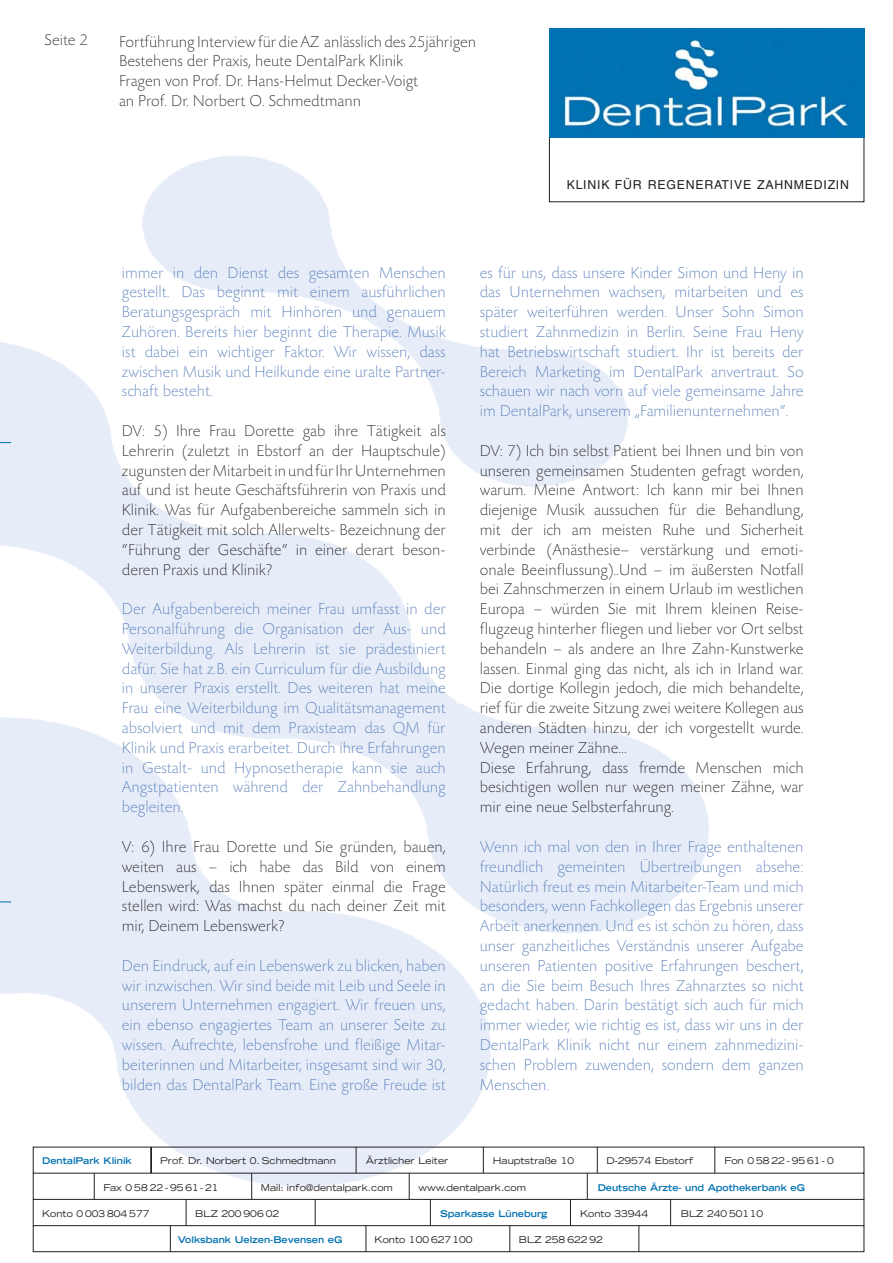
<style>
.page{position:relative;width:893px;height:1263px;background:#fff}
.page>*{position:absolute;margin:0;border:0;box-sizing:border-box;transform-origin:0 0}
.Antwort{font:300 expanded 16.5px/19.8px "Today SB";color:#3c68ae;text-align:justify}
.Text{font:300 expanded 16.5px/19.8px "Today SB";color:#000;text-align:justify}
.t1{font:12.3px "Helvetica";letter-spacing:.06em;color:#231f20}
.t2{font:expanded 9.3px "Trade Gothic LH";color:#231f20}
.t3{font:700 expanded 9.3px "Trade Gothic LH";color:#0071b1}
</style>
<div class="page">
<img style="left:0;top:137px;width:775px;height:1103px">
<svg style="left:33px;top:1147px;width:831px;height:105px"></svg>
<svg style="left:151px;top:1147px;width:1px;height:26px"></svg>
<svg style="left:251px;top:1173px;width:1px;height:26px"></svg>
<svg style="left:356px;top:1147px;width:1px;height:26px"></svg>
<svg style="left:94px;top:1173px;width:1px;height:26px"></svg>
<svg style="left:409px;top:1173px;width:1px;height:26px"></svg>
<svg style="left:430px;top:1199px;width:1px;height:26px"></svg>
<svg style="left:315px;top:1199px;width:1px;height:26px"></svg>
<svg style="left:366px;top:1225px;width:1px;height:27px"></svg>
<svg style="left:587px;top:1173px;width:1px;height:26px"></svg>
<svg style="left:483px;top:1147px;width:1px;height:26px"></svg>
<svg style="left:597px;top:1147px;width:1px;height:26px"></svg>
<svg style="left:715px;top:1147px;width:1px;height:26px"></svg>
<svg style="left:570px;top:1199px;width:1px;height:26px"></svg>
<svg style="left:670px;top:1199px;width:1px;height:26px"></svg>
<svg style="left:639px;top:1225px;width:1px;height:27px"></svg>
<svg style="left:510px;top:1225px;width:1px;height:27px"></svg>
<svg style="left:186px;top:1199px;width:1px;height:26px"></svg>
<svg style="left:170px;top:1225px;width:1px;height:27px"></svg>
<div style="left:567px;top:180px;width:285px;height:17px;background:#fff"></div>
<img style="left:549px;top:28px;width:315px;height:110px">
<p class="Text" style="left:45px;top:31px;width:45px">Seite 2</p>
<p class="Text" style="left:119px;top:32px;width:359px">Fortführung Interview für die AZ anlässlich des 25jährigen<br>Bestehens der Praxis, heute DentalPark Klinik</p>
<p class="Text" style="left:119px;top:72px;width:301px">Fragen von Prof. Dr. Hans-Helmut Decker-Voigt</p>
<p class="Text" style="left:119px;top:92px;width:243px">an Prof. Dr. Norbert O. Schmedtmann</p>
<p class="t1" style="left:567px;top:178px;width:284px">KLINIK FÜR REGENERATIVE ZAHNMEDIZIN</p>
<p class="Antwort" style="left:122px;top:263px;width:325px">immer in den Dienst des gesamten Menschen gestellt. Das beginnt mit einem ausführlichen Beratungsgespräch mit Hinhören und genauem Zuhören. Bereits hier beginnt die Therapie. Musik ist dabei ein wichtiger Faktor. Wir wissen, dass zwischen Musik und Heilkunde eine uralte Partner&shy;schaft besteht.</p>
<p class="Text" style="left:122px;top:422px;width:325px">DV: 5) Ihre Frau Dorette gab ihre Tätigkeit als Lehrerin (zuletzt in Ebstorf an der Hauptschule) zugunsten der Mitarbeit in und für Ihr Unternehmen auf und ist heute Geschäftsführerin von Praxis und Klinik. Was für Aufgabenbereiche sammeln sich in der Tätigkeit mit solch Allerwelts- Bezeichnung der “Führung der Geschäfte“ in einer derart beson&shy;deren Praxis und Klinik?</p>
<p class="Antwort" style="left:122px;top:600px;width:325px">Der Aufgabenbereich meiner Frau umfasst in der Personalführung die Organisation der Aus- und Weiterbildung. Als Lehrerin ist sie prädestiniert dafür. Sie hat z.B. ein Curriculum für die Ausbildung in unserer Praxis erstellt. Des weiteren hat meine Frau eine Weiterbildung im Qualitätsmanagement absolviert und mit dem Praxisteam das QM für Klinik und Praxis erarbeitet. Durch ihre Erfahrungen in Gestalt- und Hypnosetherapie kann sie auch Angstpatienten während der Zahnbehandlung begleiten.</p>
<p class="Text" style="left:122px;top:837px;width:325px">V: 6) Ihre Frau Dorette und Sie gründen, bauen, weiten aus – ich habe das Bild von einem Lebenswerk, das Ihnen später einmal die Frage stellen wird: Was machst du nach deiner Zeit mit mir, Deinem Lebenswerk?</p>
<p class="Antwort" style="left:122px;top:956px;width:325px">Den Eindruck, auf ein Lebenswerk zu blicken, haben wir inzwischen. Wir sind beide mit Leib und Seele in unserem Unternehmen engagiert. Wir freuen uns, ein ebenso engagiertes Team an unserer Seite zu wissen. Aufrechte, lebensfrohe und fleißige Mitar&shy;beiterinnen und Mitarbeiter, insgesamt sind wir 30, bilden das DentalPark Team. Eine große Freude ist</p>
<p class="Antwort" style="left:480px;top:263px;width:325px">es für uns, dass unsere Kinder Simon und Heny in das Unternehmen wachsen, mitarbeiten und es später weiterführen werden. Unser Sohn Simon studiert Zahnmedizin in Berlin. Seine Frau Heny hat Betriebswirtschaft studiert. Ihr ist bereits der Bereich Marketing im DentalPark anvertraut. So schauen wir nach vorn auf viele gemeinsame Jahre im DentalPark, unserem „Familienunternehmen“.</p>
<p class="Text" style="left:480px;top:441px;width:325px">DV: 7) Ich bin selbst Patient bei Ihnen und bin von unseren gemeinsamen Studenten gefragt worden, warum. Meine Antwort: Ich kann mir bei Ihnen diejenige Musik aussuchen für die Behandlung, mit der ich am meisten Ruhe und Sicherheit verbinde (Anästhesie– verstärkung und emoti&shy;onale Beeinflussung)..Und – im äußersten Notfall bei Zahnschmerzen in einem Urlaub im westlichen Europa – würden Sie mit Ihrem kleinen Reise&shy;flugzeug hinterher fliegen und lieber vor Ort selbst behandeln – als andere an Ihre Zahn-Kunstwerke lassen. Einmal ging das nicht, als ich in Irland war.<br>Die dortige Kollegin jedoch, die mich behandelte, rief für die zweite Sitzung zwei weitere Kollegen aus anderen Städten hinzu, der ich vorgestellt wurde.<br>Wegen meiner Zähne…</p>
<p class="Text" style="left:480px;top:758px;width:325px">Diese Erfahrung, dass fremde Menschen mich besichtigen wollen nur wegen meiner Zähne, war mir eine neue Selbsterfahrung.</p>
<p class="Antwort" style="left:480px;top:837px;width:325px">Wenn ich mal von den in Ihrer Frage enthaltenen freundlich gemeinten Übertreibungen absehe:<br>Natürlich freut es mein Mitarbeiter-Team und mich besonders, wenn Fachkollegen das Ergebnis unserer Arbeit anerkennen. Und es ist schön zu hören, dass unser ganzheitliches Verständnis unserer Aufgabe unseren Patienten positive Erfahrungen beschert, an die Sie beim Besuch Ihres Zahnarztes so nicht gedacht haben. Darin bestätigt sich auch für mich immer wieder, wie richtig es ist, dass wir uns in der DentalPark Klinik nicht nur einem zahnmedizini&shy;schen Problem zuwenden, sondern dem ganzen Menschen.</p>
<p class="t3" style="left:42px;top:1155px;width:91px">DentalPark Klinik</p>
<p class="t2" style="left:160px;top:1155px;width:177px">Prof. Dr. Norbert 0. Schmedtmann</p>
<p class="t2" style="left:366px;top:1155px;width:84px">Ärztlicher Leiter</p>
<p class="t2" style="left:493px;top:1155px;width:83px">Hauptstraße 10</p>
<p class="t2" style="left:606px;top:1155px;width:88px">D-29574 Ebstorf</p>
<p class="t2" style="left:725px;top:1155px;width:111px">Fon 05822-9561-0</p>
<p class="t2" style="left:103px;top:1181px;width:117px">Fax 0 58 22 - 95 61- 21</p>
<p class="t2" style="left:261px;top:1181px;width:133px">Mail: info@dentalpark.com</p>
<p class="t2" style="left:418px;top:1181px;width:109px">www.dentalpark.com</p>
<p class="t3" style="left:598px;top:1181px;width:209px">Deutsche Ärzte- und Apothekerbank eG</p>
<p class="t2" style="left:42px;top:1207px;width:109px">Konto 0 003 804 577</p>
<p class="t2" style="left:195px;top:1207px;width:85px">BLZ 200 906 02</p>
<p class="t3" style="left:440px;top:1207px;width:109px">Sparkasse Lüneburg</p>
<p class="t2" style="left:580px;top:1207px;width:69px">Konto 33944</p>
<p class="t2" style="left:681px;top:1207px;width:84px">BLZ 240 50110</p>
<p class="t3" style="left:178px;top:1234px;width:166px">Volksbank Uelzen-Bevensen eG</p>
<p class="t2" style="left:375px;top:1233px;width:99px">Konto 100 627 100</p>
<p class="t2" style="left:519px;top:1233px;width:85px">BLZ 258 622 92</p>
</div>
